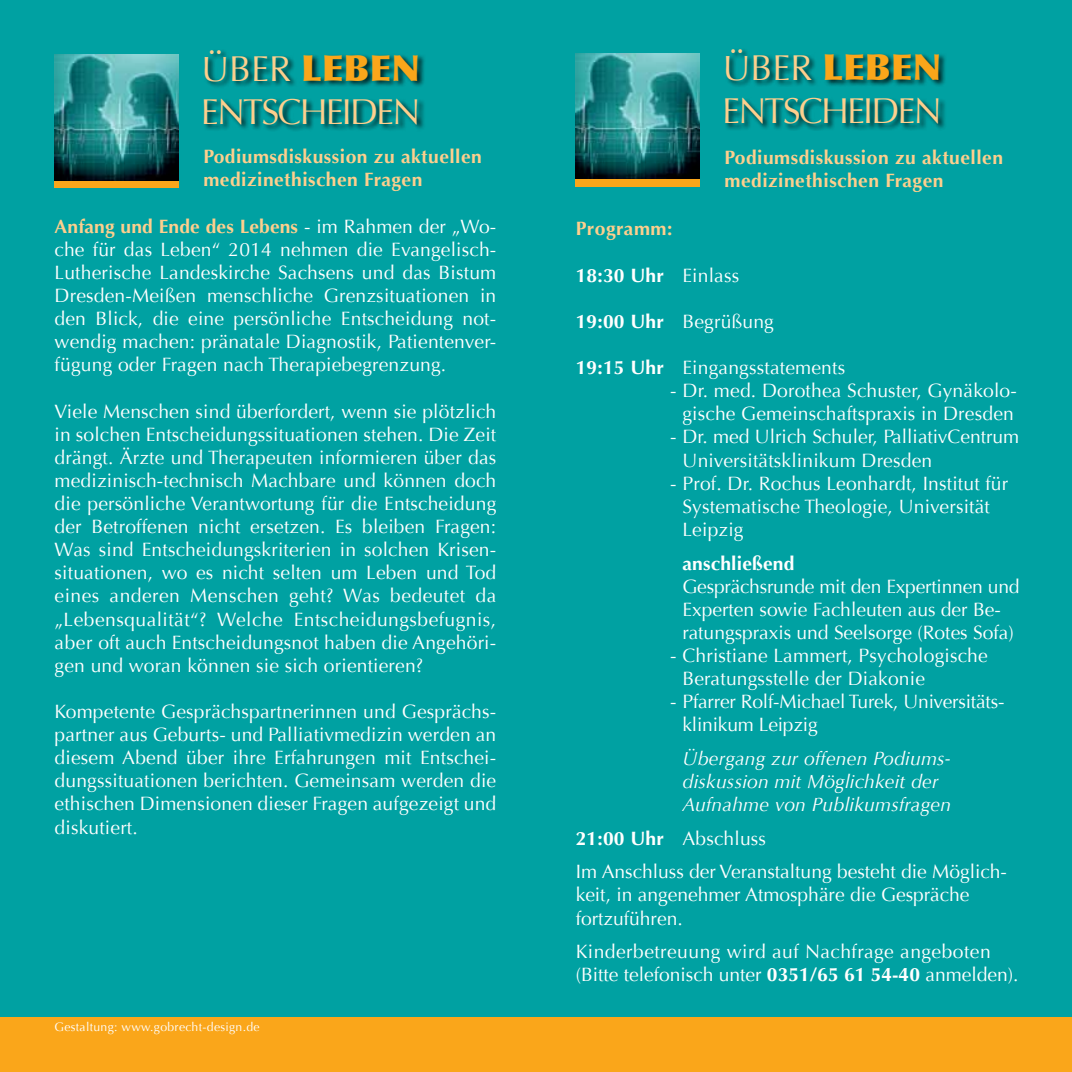
<style>
.page{position:relative;width:1072px;height:1072px;background:#fff}
.page>*{position:absolute;margin:0;border:0;box-sizing:border-box;transform-origin:0 0}
.t1{font:35.88px/43.1px "Optima";letter-spacing:-.05em;color:#fecf8d}
.t2{font:19.25px/23.1px "Optima";letter-spacing:.01em;color:#fff}
.t3{font:700 19.25px/23.1px "Optima";letter-spacing:.025em;color:#fecf8d}
.t4{font:italic 19.25px/23.1px "Optima";letter-spacing:.01em;color:#fff}
.t5{font:19.25px/23.1px "Optima";letter-spacing:-.01em;color:#fff}
.t6{font:700 19.25px "Optima";letter-spacing:.01em;color:#fff}
.t7{font:12.25px "Optima";letter-spacing:.025em;color:#fff}
.s1{font-weight:900;color:#faa61a}
.s2{font-weight:700;color:#fecf8d}
.s3{font-weight:400}
.s4{font-weight:700}
</style>
<div class="page">
<div style="left:0;top:0;width:1071px;height:1029px;background:#00a1a2"></div>
<div style="left:0;top:1017px;width:1071px;height:54px;background:#faa61a"></div>
<div style="left:55px;top:180px;width:124px;height:7px;background:#faa61a"></div>
<img style="left:55px;top:55px;width:124px;height:125px">
<div style="left:575px;top:179px;width:125px;height:7px;background:#faa61a"></div>
<img style="left:575px;top:53px;width:124px;height:126px">
<div style="left:203px;top:48px;width:223px;height:84px;background:#000;opacity:.75"></div>
<div style="left:724px;top:48px;width:223px;height:83px;background:#000;opacity:.75"></div>
<h1 class="t1" style="left:201px;top:48px;width:221px">ÜBER <span class="s1">LEBEN<br></span>ENTSCHEIDEN</h1>
<h1 class="t1" style="left:722px;top:47px;width:221px">ÜBER <span class="s1">LEBEN<br></span>ENTSCHEIDEN</h1>
<p class="t3" style="left:203px;top:145px;width:280px">Podiumsdiskussion zu aktuellen medizinethischen Fragen</p>
<p class="t2" style="left:55px;top:215px;width:443px;text-align:justify"><span class="s2">Anfang und Ende des Lebens</span> - im Rahmen der „Wo&shy;che für das Leben“ 2014 nehmen die Evangelisch-Lutherische Landeskirche Sachsens und das Bistum Dresden-Meißen menschliche Grenzsituationen in den Blick, die eine persönliche Entscheidung not&shy;wendig machen: pränatale Diagnostik, Patientenver&shy;fügung oder Fragen nach Therapiebegrenzung.</p>
<p class="t2" style="left:55px;top:400px;width:443px;text-align:justify">Viele Menschen sind überfordert, wenn sie plötzlich in solchen Entscheidungssituationen stehen. Die Zeit drängt. Ärzte und Therapeuten informieren über das medizinisch-technisch Machbare und können doch die persönliche Verantwortung für die Entscheidung der Betroffenen nicht ersetzen. Es bleiben Fragen:<br>Was sind Entscheidungskriterien in solchen Krisen&shy;situationen, wo es nicht selten um Leben und Tod eines anderen Menschen geht? Was bedeutet da „Lebensqualität“? Welche Entscheidungsbefugnis, aber oft auch Entscheidungsnot haben die Angehöri&shy;gen und woran können sie sich orientieren?</p>
<p class="t2" style="left:55px;top:700px;width:443px;text-align:justify">Kompetente Gesprächspartnerinnen und Gesprächs&shy;partner aus Geburts- und Palliativmedizin werden an diesem Abend über ihre Erfahrungen mit Entschei&shy;dungssituationen berichten. Gemeinsam werden die ethischen Dimensionen dieser Fragen aufgezeigt und diskutiert.</p>
<p class="t7" style="left:55px;top:1019px;width:207px">Gestaltung: www.gobrecht-design.de</p>
<p class="t3" style="left:724px;top:146px;width:280px">Podiumsdiskussion zu aktuellen medizinethischen Fragen</p>
<p class="t3" style="left:575px;top:218px;width:98px">Programm:</p>
<p class="t6" style="left:575px;top:264px;width:165px">18:30 Uhr <span class="s3">Einlass</span></p>
<p class="t2" style="left:575px;top:310px;width:200px"><span class="s4">19:00 Uhr</span> Begrüßung</p>
<p class="t2" style="left:575px;top:356px;width:271px"><span class="s4">19:15 Uhr</span> Eingangsstatements</p>
<p class="t2" style="left:670px;top:379px;width:348px;text-align:center">- Dr. med. Dorothea Schuster, Gynäkolo&shy;gische Gemeinschaftspraxis in Dresden</p>
<p class="t2" style="left:682px;top:425px;width:338px;text-indent:-12px">- Dr. med Ulrich Schuler, PalliativCentrum<br>Universitätsklinikum Dresden</p>
<p class="t2" style="left:682px;top:472px;width:327px;text-indent:-12px">- Prof. Dr. Rochus Leonhardt, Institut für<br>Systematische Theologie, Universität<br>Leipzig</p>
<p class="t6" style="left:682px;top:552px;width:113px">anschließend</p>
<p class="t2" style="left:682px;top:575px;width:339px">Gesprächsrunde mit den Expertinnen und<br>Experten sowie Fachleuten aus der Be&shy;ratungspraxis und Seelsorge (Rotes Sofa)</p>
<p class="t2" style="left:682px;top:644px;width:307px;text-indent:-12px">- Christiane Lammert, Psychologische<br>Beratungsstelle der Diakonie</p>
<p class="t5" style="left:682px;top:690px;width:323px;text-indent:-12px">- Pfarrer Rolf-Michael Turek, Universitäts&shy;klinikum Leipzig</p>
<p class="t4" style="left:682px;top:747px;width:270px">Übergang zur offenen Podiums&shy;diskussion mit Möglichkeit der<br>Aufnahme von Publikumsfragen</p>
<p class="t2" style="left:575px;top:821px;width:432px;line-height:33.6px"><span class="s4">21:00 Uhr</span> Abschluss<br>Im Anschluss der Veranstaltung besteht die Möglich-</p>
<p class="t2" style="left:575px;top:883px;width:395px">keit, in angenehmer Atmosphäre die Gespräche fortzuführen.</p>
<p class="t2" style="left:575px;top:940px;width:444px">Kinderbetreuung wird auf Nachfrage angeboten (Bitte telefonisch unter <span class="s4">0351/65 61 54-40</span> anmelden).</p>
</div>
